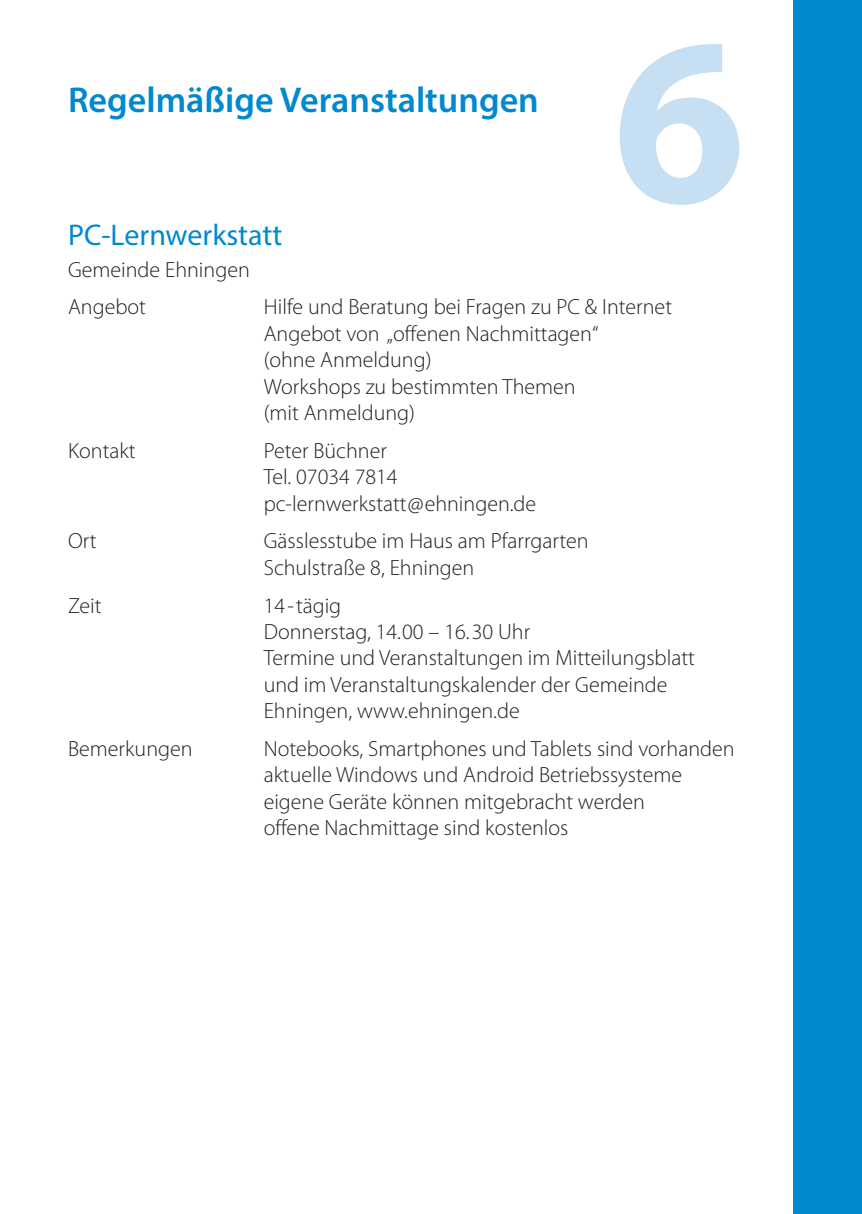
<style>
.page{position:relative;width:862px;height:1214px;background:#fff}
.page>*{position:absolute;margin:0;border:0;box-sizing:border-box;transform-origin:0 0}
.t1{font:700 240px "Myriad Pro";color:#c7dff2}
.t2{font:600 36px "Myriad Pro";color:#0089cf}
.t3{font:30px "Myriad Pro";color:#0089cf}
.t4{font:300 22px/26.4px "Myriad Pro";color:#231f20}
</style>
<div class="page">
<div style="left:794px;top:0;width:68px;height:1213px;background:#0089cf"></div>
<h2 class="t2" style="left:68px;top:77px;width:472px">Regelmäßige Veranstaltungen</h2>
<h1 class="t1" style="left:612px;top:-35px;width:135px">6</h1>
<h3 class="t3" style="left:68px;top:216px;width:216px">PC-Lernwerkstatt</h3>
<p class="t4" style="left:68px;top:251px;width:183px;line-height:37.8px">Gemeinde Ehningen<br>Angebot</p>
<p class="t4" style="left:264px;top:294px;width:410px">Hilfe und Beratung bei Fragen zu PC &amp; Internet<br>Angebot von „offenen Nachmittagen“<br>(ohne Anmeldung)<br>Workshops zu bestimmten Themen<br>(mit Anmeldung)</p>
<p class="t4" style="left:68px;top:437px;width:69px">Kontakt</p>
<p class="t4" style="left:264px;top:437px;width:274px">Peter Büchner<br>Tel. 07034 7814 pc-lernwerkstatt@ehningen.de</p>
<p class="t4" style="left:68px;top:528px;width:30px">Ort</p>
<p class="t4" style="left:264px;top:528px;width:326px">Gässlesstube im Haus am Pfarrgarten<br>Schulstraße 8, Ehningen</p>
<p class="t4" style="left:68px;top:592px;width:35px">Zeit</p>
<p class="t4" style="left:264px;top:592px;width:433px">14-tägig<br>Donnerstag, 14.00 – 16.30 Uhr<br>Termine und Veranstaltungen im Mitteilungsblatt und im Veranstaltungskalender der Gemeinde<br>Ehningen, www.ehningen.de</p>
<p class="t4" style="left:68px;top:735px;width:126px">Bemerkungen</p>
<p class="t4" style="left:264px;top:735px;width:472px">Notebooks, Smartphones und Tablets sind vorhanden aktuelle Windows und Android Betriebssysteme eigene Geräte können mitgebracht werden<br>offene Nachmittage sind kostenlos</p>
</div>
